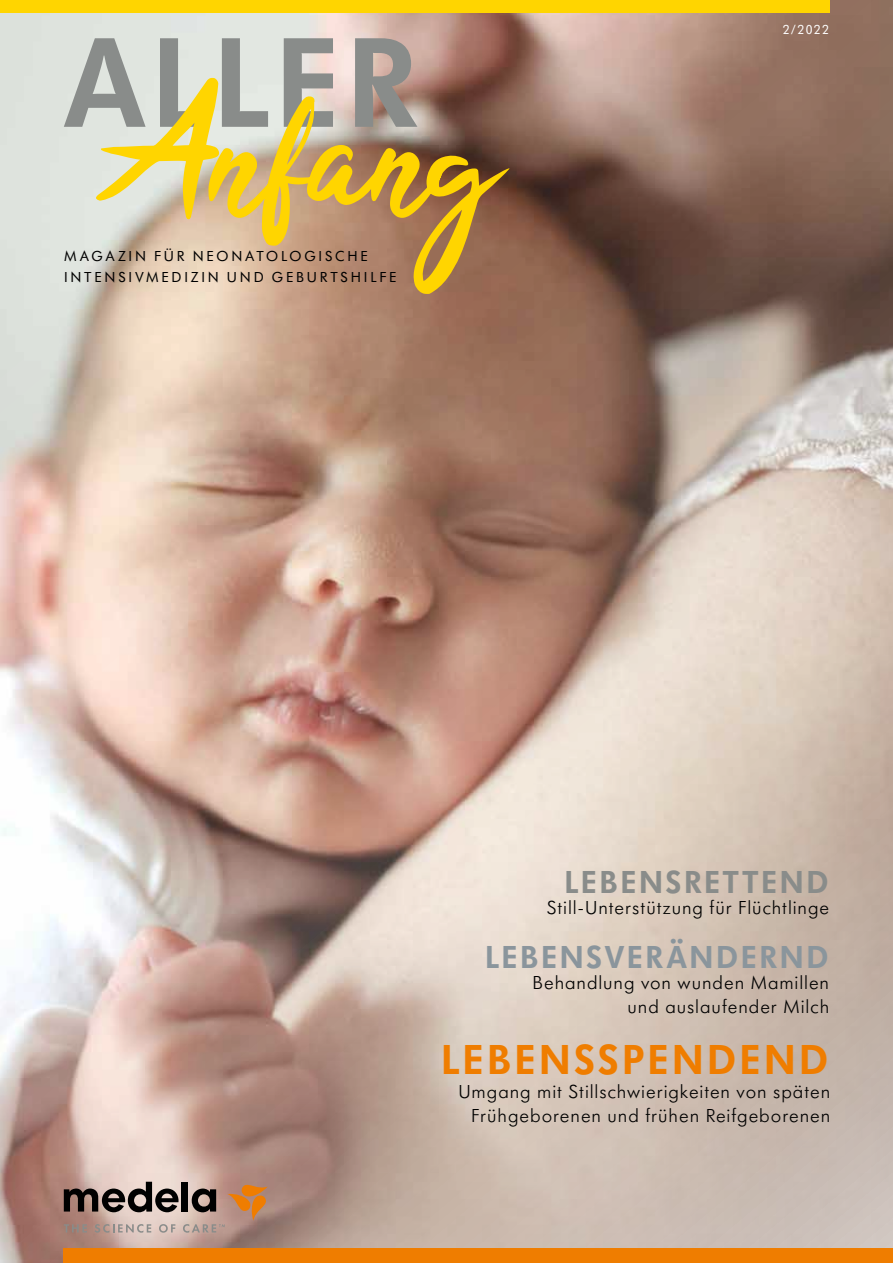
<style>
.page{position:relative;width:893px;height:1263px;background:#fff}
.page>*{position:absolute;margin:0;border:0;box-sizing:border-box;transform-origin:0 0}
.t1{font:600 43.5px "Futura SB Medela";letter-spacing:.08em;color:#ef7d00}
.t2{font:600 33px "Futura SB Medela";letter-spacing:.085em;color:#8a959c}
.t3{font:600 33px "Futura SB Medela";letter-spacing:.08em;color:#898c8a}
.t4{font:300 19.5px/24px "Futura SB Medela";letter-spacing:.05em;color:#000;text-align:right}
.t5{font:15px/21px "Futura SB Medela";letter-spacing:.185em;color:#000}
.t6{font:13.5px "Futura SB Medela";color:#fff}
</style>
<div class="page">
<img style="left:0;top:0;width:893px;height:1263px">
<svg style="left:64px;top:1182px;width:204px;height:51px;background:#9f8477"></svg>
<div style="left:0;top:0;width:829px;height:13px;background:#ffd500"></div>
<div style="left:64px;top:1248px;width:829px;height:15px;background:#ef7d00"></div>
<svg style="left:64px;top:38px;width:353px;height:89px;background:#bdbdb8"></svg>
<svg style="left:96px;top:77px;width:413px;height:217px;background:#c3a873"></svg>
<p class="t5" style="left:64px;top:246px;width:334px">MAGAZIN FÜR NEONATOLOGISCHE<br>INTENSIVMEDIZIN UND GEBURTSHILFE</p>
<p class="t6" style="left:783px;top:21px;width:48px">2/2022</p>
<h2 class="t3" style="left:565px;top:862px;width:265px">LEBENSRETTEND</h2>
<p class="t4" style="left:547px;top:896px;width:284px">Still-Unterstützung für Flüchtlinge</p>
<h2 class="t2" style="left:485px;top:937px;width:345px">LEBENSVERÄNDERND</h2>
<p class="t4" style="left:532px;top:970px;width:298px">Behandlung von wunden Mamillen und auslaufender Milch</p>
<h1 class="t1" style="left:441px;top:1034px;width:388px">LEBENSSPENDEND</h1>
<p class="t4" style="left:458px;top:1079px;width:373px">Umgang mit Stillschwierigkeiten von späten<br>Frühgeborenen und frühen Reifgeborenen</p>
</div>
